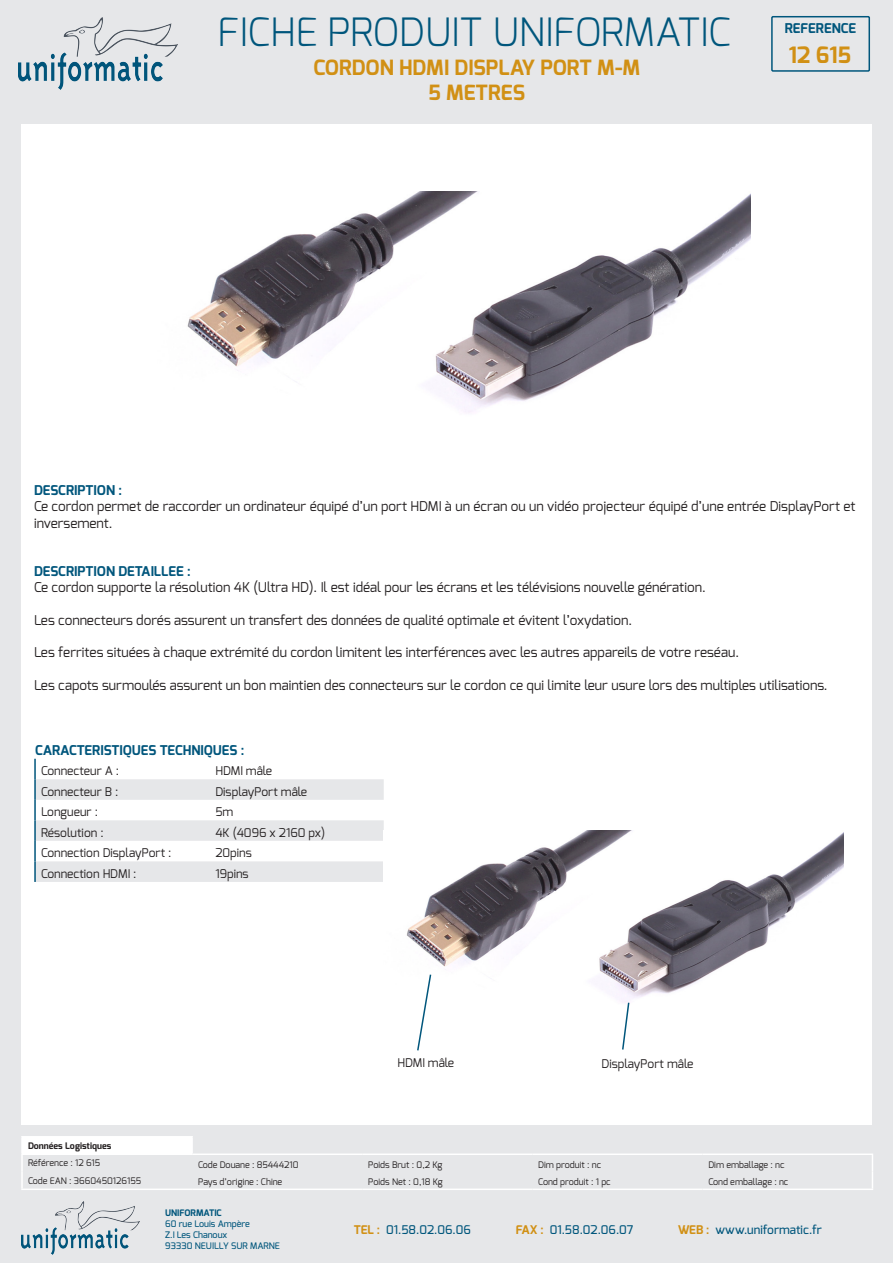
<style>
.page{position:relative;width:893px;height:1263px;background:#e6e7e9}
.page>*{position:absolute;margin:0;border:0;box-sizing:border-box;transform-origin:0 0}
.t1{font:300 39px "Exo";color:#00567c}
.t2{font:700 22.5px "Exo";color:#d19014}
.t3{font:700 21px "Exo";color:#d19014}
.t4{font:13.5px/16.2px "Exo";color:#231f20}
.t5{font:700 13.5px "Exo";color:#00567c}
.t6{font:12px "Exo";color:#231f20}
.t7{font:500 12px "Exo";color:#00567c}
.t8{font:9px "Exo";color:#231f20}
.t9{font:500 9px "Exo";color:#00567c}
.t10{font:700 9px "Exo";color:#231f20}
.t11{font:700 9px "Exo";color:#00567c}
.s1{font-weight:700;color:#d19014}
</style>
<div class="page">
<div style="left:21px;top:124px;width:851px;height:1001px;background:#fff"></div>
<img style="left:21px;top:1201px;width:118px;height:53px">
<svg style="left:36px;top:779px;width:348px;height:103px"></svg>
<hr style="left:34px;top:759px;width:2px;height:20px;background:#00567c">
<hr style="left:34px;top:779px;width:2px;height:21px;background:#00567c">
<hr style="left:34px;top:800px;width:2px;height:20px;background:#00567c">
<hr style="left:34px;top:820px;width:2px;height:21px;background:#00567c">
<hr style="left:34px;top:841px;width:2px;height:20px;background:#00567c">
<hr style="left:34px;top:861px;width:2px;height:21px;background:#00567c">
<img style="left:18px;top:17px;width:160px;height:73px">
<hr style="left:21px;top:1188px;width:171px;height:2px;background:#fff">
<hr style="left:192px;top:1188px;width:170px;height:2px;background:#fff">
<hr style="left:362px;top:1188px;width:170px;height:2px;background:#fff">
<hr style="left:532px;top:1188px;width:170px;height:2px;background:#fff">
<hr style="left:702px;top:1188px;width:171px;height:2px;background:#fff">
<hr style="left:21px;top:1136px;width:172px;height:1px;background:#fff">
<svg style="left:21px;top:1137px;width:852px;height:52px"></svg>
<hr style="left:21px;top:1153px;width:171px;height:2px;background:#fff">
<svg style="left:771px;top:16px;width:100px;height:56px"></svg>
<img style="left:407px;top:831px;width:436px;height:170px">
<svg style="left:416px;top:973px;width:16px;height:78px"></svg>
<svg style="left:621px;top:1001px;width:9px;height:49px"></svg>
<img style="left:187px;top:191px;width:563px;height:222px">
<p class="t1" style="left:217px;top:7px;width:515px">FICHE PRODUIT UNIFORMATIC</p>
<p class="t3" style="left:313px;top:54px;width:328px">CORDON HDMI DISPLAY PORT M-M</p>
<p class="t3" style="left:429px;top:79px;width:98px">5 METRES</p>
<p class="t5" style="left:785px;top:20px;width:73px">REFERENCE</p>
<p class="t2" style="left:789px;top:40px;width:64px">12 615</p>
<p class="t5" style="left:34px;top:482px;width:90px">DESCRIPTION :</p>
<p class="t4" style="left:34px;top:498px;width:823px">Ce cordon permet de raccorder un ordinateur équipé d’un port HDMI à un écran ou un vidéo projecteur équipé d’une entrée DisplayPort et inversement.</p>
<p class="t5" style="left:34px;top:563px;width:158px">DESCRIPTION DETAILLEE :</p>
<p class="t4" style="left:34px;top:579px;width:673px">Ce cordon supporte la résolution 4K (Ultra HD). Il est idéal pour les écrans et les télévisions nouvelle génération.</p>
<p class="t4" style="left:34px;top:612px;width:600px">Les connecteurs dorés assurent un transfert des données de qualité optimale et évitent l’oxydation.</p>
<p class="t4" style="left:34px;top:644px;width:706px">Les ferrites situées à chaque extrémité du cordon limitent les interférences avec les autres appareils de votre reséau.</p>
<p class="t4" style="left:34px;top:676px;width:795px">Les capots surmoulés assurent un bon maintien des connecteurs sur le cordon ce qui limite leur usure lors des multiples utilisations.</p>
<p class="t5" style="left:35px;top:741px;width:211px">CARACTERISTIQUES TECHNIQUES :</p>
<p class="t6" style="left:41px;top:763px;width:80px">Connecteur A :</p>
<p class="t6" style="left:215px;top:763px;width:58px">HDMI mâle</p>
<p class="t6" style="left:41px;top:783px;width:79px">Connecteur B :</p>
<p class="t6" style="left:215px;top:783px;width:93px">DisplayPort mâle</p>
<p class="t6" style="left:41px;top:804px;width:58px">Longueur :</p>
<p class="t6" style="left:215px;top:804px;width:20px">5m</p>
<p class="t6" style="left:41px;top:824px;width:64px">Résolution :</p>
<p class="t6" style="left:215px;top:824px;width:111px">4K (4096 x 2160 px)</p>
<p class="t6" style="left:41px;top:845px;width:132px">Connection DisplayPort :</p>
<p class="t6" style="left:215px;top:845px;width:38px">20pins</p>
<p class="t6" style="left:41px;top:866px;width:97px">Connection HDMI :</p>
<p class="t6" style="left:215px;top:866px;width:35px">19pins</p>
<p class="t6" style="left:397px;top:1054px;width:58px">HDMI mâle</p>
<p class="t6" style="left:601px;top:1055px;width:93px">DisplayPort mâle</p>
<p class="t10" style="left:28px;top:1140px;width:85px">Données Logistiques</p>
<p class="t8" style="left:28px;top:1157px;width:74px">Référence : 12 615</p>
<p class="t8" style="left:198px;top:1158px;width:102px">Code Douane : 85444210</p>
<p class="t8" style="left:368px;top:1158px;width:76px">Poids Brut : 0,2 Kg</p>
<p class="t8" style="left:538px;top:1158px;width:64px">Dim produit : nc</p>
<p class="t8" style="left:708px;top:1158px;width:78px">Dim emballage : nc</p>
<p class="t8" style="left:28px;top:1175px;width:115px">Code EAN : 3660450126155</p>
<p class="t8" style="left:198px;top:1176px;width:86px">Pays d’origine : Chine</p>
<p class="t8" style="left:368px;top:1176px;width:76px">Poids Net : 0,18 Kg</p>
<p class="t8" style="left:538px;top:1176px;width:74px">Cond produit : 1 pc</p>
<p class="t8" style="left:708px;top:1176px;width:82px">Cond emballage : nc</p>
<p class="t7" style="left:354px;top:1222px;width:119px"><span class="s1">TEL :</span> 01.58.02.06.06</p>
<p class="t7" style="left:516px;top:1222px;width:119px"><span class="s1">FAX :</span> 01.58.02.06.07</p>
<p class="t7" style="left:678px;top:1222px;width:145px"><span class="s1">WEB :</span> www.uniformatic.fr</p>
<p class="t11" style="left:165px;top:1207px;width:58px">UNIFORMATIC</p>
<p class="t9" style="left:165px;top:1218px;width:86px">60 rue Louis Ampère</p>
<p class="t9" style="left:165px;top:1229px;width:64px">Z.I Les Chanoux</p>
<p class="t9" style="left:165px;top:1239px;width:116px">93330 NEUILLY SUR MARNE</p>
</div>
